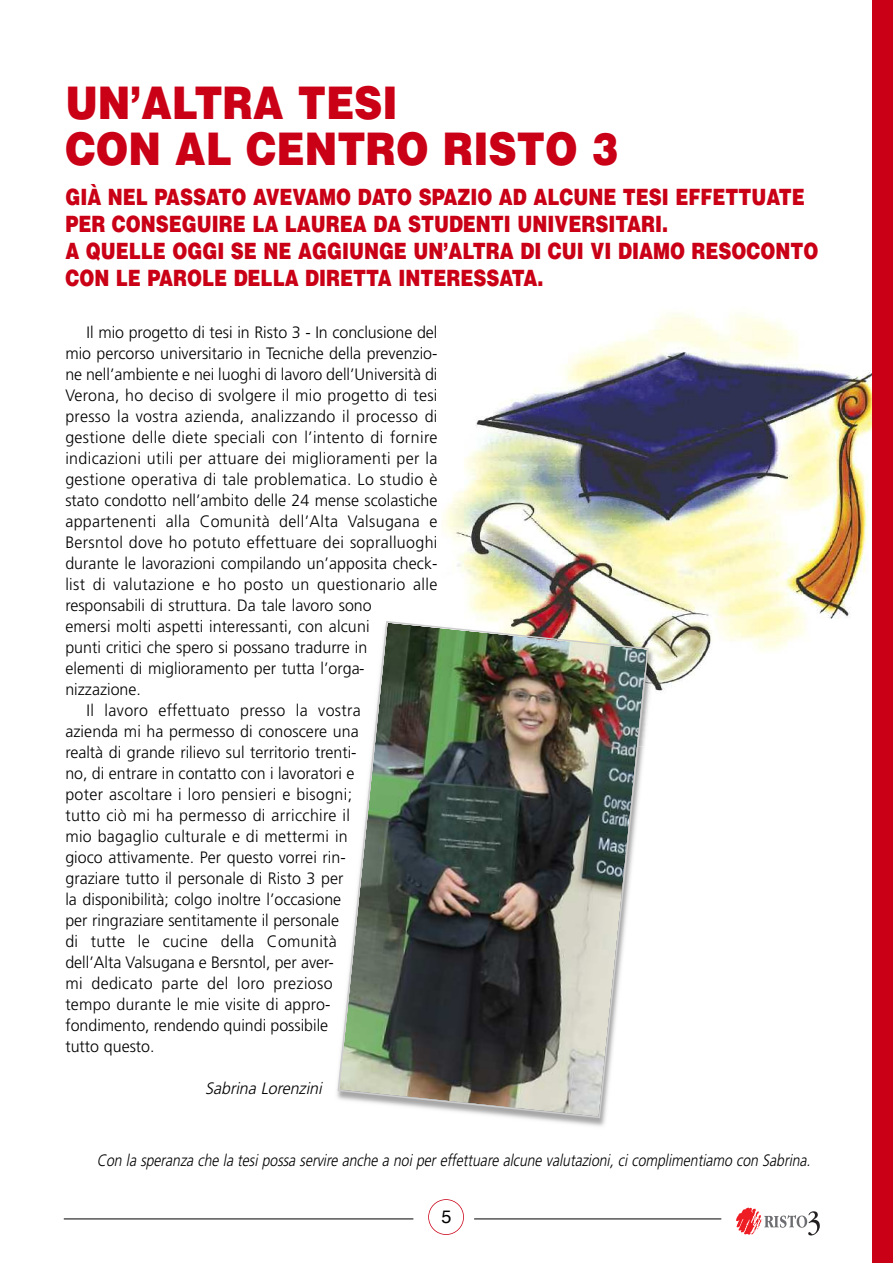
<style>
.page{position:relative;width:893px;height:1263px;background:#fff}
.page>*{position:absolute;margin:0;border:0;box-sizing:border-box;transform-origin:0 0}
.t1{font:900 45px/46.5px "Helvetica";color:#ca0016;scale:.87 1}
.t2{font:900 22.5px/27px "Helvetica";color:#ca0016;scale:.8 1}
.t3{font:18px "Helvetica";color:#000}
.t4{font:300 16.5px "Frutiger";letter-spacing:.005em;color:#000}
.t5{font:italic 300 16.5px "Frutiger";color:#000;scale:.85 1}
.t6{font:italic 300 16.5px "Frutiger";color:#000}
</style>
<div class="page">
<img style="left:442px;top:312px;width:430px;height:379px">
<svg style="left:736px;top:1207px;width:84px;height:28px"></svg>
<div style="left:428px;top:1199px;width:36px;height:36px;border:2px solid #ca0016;border-radius:50%"></div>
<hr style="left:64px;top:1218px;width:349px;height:1px;background:#000">
<hr style="left:474px;top:1218px;width:247px;height:1px;background:#000">
<div style="left:872px;top:0;width:21px;height:1263px;background:#ca0016"></div>
<img style="left:442px;top:615px;width:207px;height:511px">
<img style="left:442px;top:619px;width:218px;height:77px">
<img style="left:337px;top:620px;width:312px;height:499px">
<h1 class="t1" style="left:65px;top:80px;width:637px">UN’ALTRA TESI<br>CON AL CENTRO RISTO 3</h1>
<h2 class="t2" style="left:65px;top:183px;width:943px">GIÀ NEL PASSATO AVEVAMO DATO SPAZIO AD ALCUNE TESI EFFETTUATE PER CONSEGUIRE LA LAUREA DA STUDENTI UNIVERSITARI.<br>A QUELLE OGGI SE NE AGGIUNGE UN’ALTRA DI CUI VI DIAMO RESOCONTO CON LE PAROLE DELLA DIRETTA INTERESSATA.</h2>
<p class="t4" style="left:87px;top:325px;width:352px">Il mio progetto di tesi in Risto 3 - In conclusione del</p>
<p class="t4" style="left:65px;top:346px;width:374px">mio percorso universitario in Tecniche della prevenzio-</p>
<p class="t4" style="left:65px;top:367px;width:374px">ne nell’ambiente e nei luoghi di lavoro dell’Università di</p>
<p class="t4" style="left:65px;top:388px;width:374px">Verona, ho deciso di svolgere il mio progetto di tesi</p>
<p class="t4" style="left:65px;top:409px;width:374px">presso la vostra azienda, analizzando il processo di</p>
<p class="t4" style="left:65px;top:430px;width:374px">gestione delle diete speciali con l’intento di fornire</p>
<p class="t4" style="left:65px;top:451px;width:374px">indicazioni utili per attuare dei miglioramenti per la</p>
<p class="t4" style="left:65px;top:472px;width:374px">gestione operativa di tale problematica. Lo studio è</p>
<p class="t4" style="left:65px;top:493px;width:374px">stato condotto nell’ambito delle 24 mense scolastiche</p>
<p class="t4" style="left:65px;top:514px;width:374px">appartenenti alla Comunità dell’Alta Valsugana e</p>
<p class="t4" style="left:65px;top:535px;width:374px">Bersntol dove ho potuto effettuare dei sopralluoghi</p>
<p class="t4" style="left:65px;top:556px;width:374px">durante le lavorazioni compilando un’apposita check-</p>
<p class="t4" style="left:65px;top:577px;width:374px">list di valutazione e ho posto un questionario alle</p>
<p class="t4" style="left:65px;top:598px;width:308px">responsabili di struttura. Da tale lavoro sono</p>
<p class="t4" style="left:65px;top:619px;width:306px">emersi molti aspetti interessanti, con alcuni</p>
<p class="t4" style="left:65px;top:640px;width:304px">punti critici che spero si possano tradurre in</p>
<p class="t4" style="left:65px;top:661px;width:300px">elementi di miglioramento per tutta l’orga-</p>
<p class="t4" style="left:65px;top:682px;width:77px">nizzazione.</p>
<p class="t4" style="left:87px;top:703px;width:276px">Il lavoro effettuato presso la vostra</p>
<p class="t4" style="left:65px;top:724px;width:295px">azienda mi ha permesso di conoscere una</p>
<p class="t4" style="left:65px;top:745px;width:293px">realtà di grande rilievo sul territorio trenti-</p>
<p class="t4" style="left:65px;top:766px;width:290px">no, di entrare in contatto con i lavoratori e</p>
<p class="t4" style="left:65px;top:787px;width:288px">poter ascoltare i loro pensieri e bisogni;</p>
<p class="t4" style="left:65px;top:808px;width:286px">tutto ciò mi ha permesso di arricchire il</p>
<p class="t4" style="left:65px;top:829px;width:284px">mio bagaglio culturale e di mettermi in</p>
<p class="t4" style="left:65px;top:850px;width:282px">gioco attivamente. Per questo vorrei rin-</p>
<p class="t4" style="left:65px;top:871px;width:280px">graziare tutto il personale di Risto 3 per</p>
<p class="t4" style="left:65px;top:892px;width:277px">la disponibilità; colgo inoltre l’occasione</p>
<p class="t4" style="left:65px;top:913px;width:275px">per ringraziare sentitamente il personale</p>
<p class="t4" style="left:65px;top:934px;width:273px">di tutte le cucine della Comunità</p>
<p class="t4" style="left:65px;top:955px;width:270px">dell’Alta Valsugana e Bersntol, per aver-</p>
<p class="t4" style="left:65px;top:976px;width:269px">mi dedicato parte del loro prezioso</p>
<p class="t4" style="left:65px;top:997px;width:267px">tempo durante le mie visite di appro-</p>
<p class="t4" style="left:65px;top:1018px;width:264px">fondimento, rendendo quindi possibile</p>
<p class="t4" style="left:65px;top:1039px;width:91px">tutto questo.</p>
<p class="t6" style="left:205px;top:1081px;width:121px">Sabrina Lorenzini</p>
<p class="t5" style="left:97px;top:1153px;width:845px">Con la speranza che la tesi possa servire anche a noi per effettuare alcune valutazioni, ci complimentiamo con Sabrina.</p>
<p class="t3" style="left:441px;top:1209px;width:12px">5</p>
</div>
